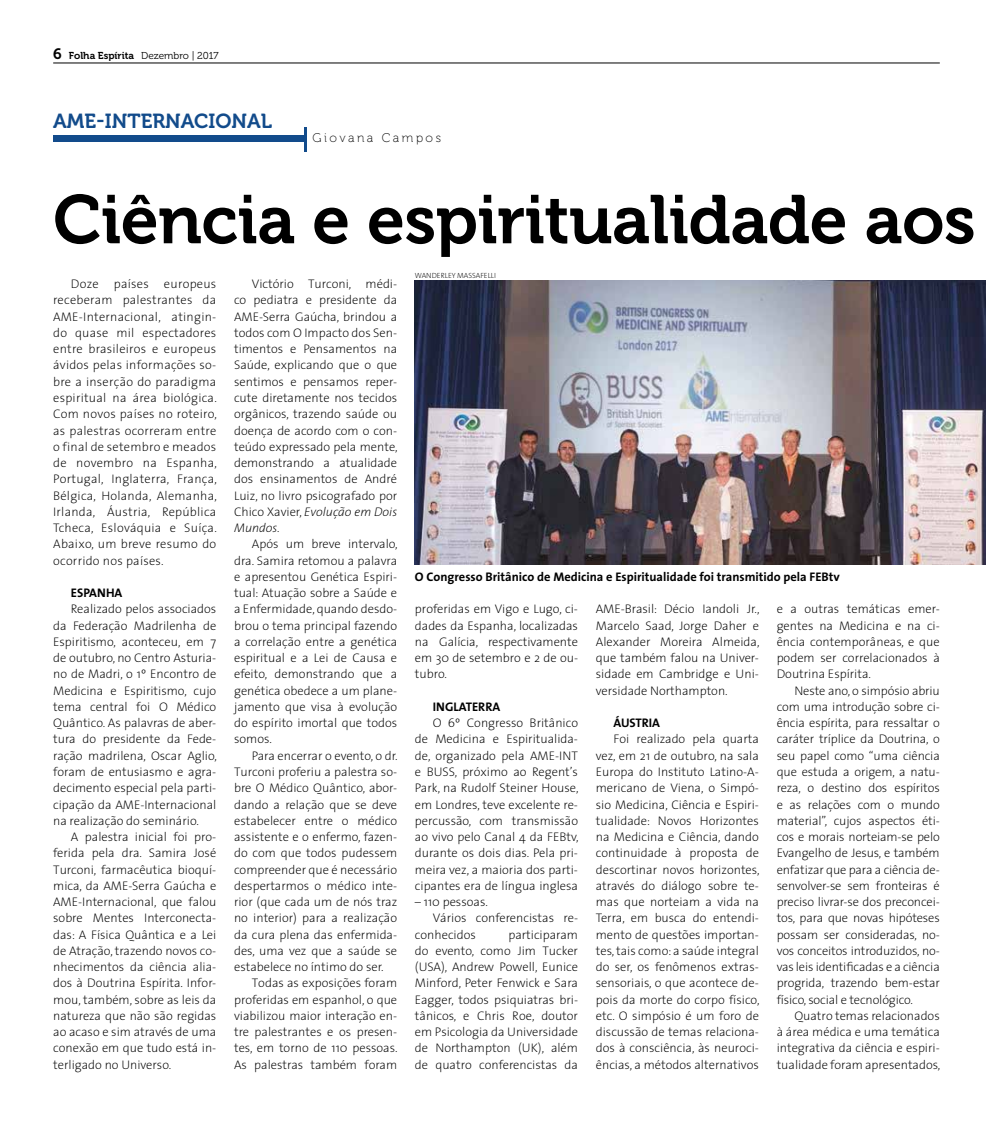
<style>
.page{position:relative;width:993px;height:1124px;background:#fff}
.page>*{position:absolute;margin:0;border:0;box-sizing:border-box;transform-origin:0 0}
.t1{font:68.25px "Museo 700";letter-spacing:-.01em;color:#000}
.t2{font:20.25px "Museo 700";color:#124b8b}
.t3{font:200 12.5px/16.2px "The Sans 2";color:#000;text-align:justify}
.t4{font:12.5px "The Sans 7 Bold Plain";color:#000}
.t5{font:12.5px "Museo 100";letter-spacing:.2em;color:#000}
.t6{font:10px "Museo 700";color:#000}
.t7{font:200 7.5px "The Sans 2";color:#000}
.s1{font-size:15px}
.s2{font-family:"Museo 300"}
.s3{font-style:italic}
</style>
<div class="page">
<hr style="left:53px;top:63px;width:886px;height:1px;background:#000">
<div style="left:53px;top:135px;width:252px;height:7px;background:#124b8b"></div>
<hr style="left:305px;top:127px;width:2px;height:24px;background:#124b8b">
<img style="left:415px;top:280px;width:570px;height:284px">
<p class="t6" style="left:53px;top:50px;width:167px"><span class="s1">6</span> Folha Espírita <span class="s2">Dezembro | 2017</span></p>
<h2 class="t2" style="left:53px;top:109px;width:73px">AME-Internacional</h2>
<p class="t5" style="left:312px;top:131px;width:130px">Giovana Campos</p>
<h1 class="t1" style="left:53px;top:182px;width:923px">Ciência e espiritualidade aos</h1>
<p class="t3" style="left:234px;top:275px;width:165px;text-indent:18px">Victório Turconi, médi&shy;co pediatra e presidente da AME-Serra Gaúcha, brindou a todos com O Impacto dos Sen&shy;timentos e Pensamentos na Saúde, explicando que o que sentimos e pensamos reper&shy;cute diretamente nos tecidos orgânicos, trazendo saúde ou doença de acordo com o con&shy;teúdo expressado pela mente, demonstrando a atualidade dos ensinamentos de André Luiz, no livro psicografado por Chico Xavier, <span class="s3">Evolução em Dois Mundos.</span></p>
<p class="t3" style="left:234px;top:535px;width:165px;text-indent:18px">Após um breve intervalo, dra. Samira retomou a palavra e apresentou Genética Espiri&shy;tual: Atuação sobre a Saúde e a Enfermidade, quando desdo&shy;brou o tema principal fazendo a correlação entre a genética espiritual e a Lei de Causa e efeito, demonstrando que a genética obedece a um plane&shy;jamento que visa à evolução do espírito imortal que todos somos.</p>
<p class="t3" style="left:234px;top:746px;width:165px;text-indent:18px">Para encerrar o evento, o dr.<br>Turconi proferiu a palestra so&shy;bre O Médico Quântico, abor&shy;dando a relação que se deve estabelecer entre o médico assistente e o enfermo, fazen&shy;do com que todos pudessem compreender que é necessário despertarmos o médico inte&shy;rior (que cada um de nós traz no interior) para a realização da cura plena das enfermida&shy;des, uma vez que a saúde se estabelece no íntimo do ser.</p>
<p class="t3" style="left:234px;top:974px;width:165px;text-indent:18px">Todas as exposições foram proferidas em espanhol, o que viabilizou maior interação en&shy;tre palestrantes e os presen&shy;tes, em torno de 110 pessoas.<br>As palestras também foram</p>
<p class="t7" style="left:415px;top:269px;width:13px">Wanderle</p>
<p class="t7" style="left:451px;top:269px;width:17px">y Massafelli</p>
<p class="t3" style="left:53px;top:275px;width:165px;text-indent:18px">Doze países europeus receberam palestrantes da AME-Internacional, atingin&shy;do quase mil espectadores entre brasileiros e europeus ávidos pelas informações so&shy;bre a inserção do paradigma espiritual na área biológica.<br>Com novos países no roteiro, as palestras ocorreram entre o final de setembro e meados de novembro na Espanha, Portugal, Inglaterra, França, Bélgica, Holanda, Alemanha, Irlanda, Áustria, República Tcheca, Eslováquia e Suíça.<br>Abaixo, um breve resumo do ocorrido nos países.</p>
<p class="t4" style="left:71px;top:582px;width:53px">ESPANHA</p>
<p class="t3" style="left:53px;top:600px;width:165px;text-indent:18px">Realizado pelos associados da Federação Madrilenha de Espiritismo, aconteceu, em 7 de outubro, no Centro Asturia&shy;no de Madri, o 1º Encontro de Medicina e Espiritismo, cujo tema central foi O Médico Quântico. As palavras de aber&shy;tura do presidente da Fede&shy;ração madrilena, Oscar Aglio, foram de entusiasmo e agra&shy;decimento especial pela parti&shy;cipação da AME-Internacional na realização do seminário.</p>
<p class="t3" style="left:53px;top:828px;width:165px;text-indent:18px">A palestra inicial foi pro&shy;ferida pela dra. Samira José Turconi, farmacêutica bioquí&shy;mica, da AME-Serra Gaúcha e AME-Internacional, que falou sobre Mentes Interconecta&shy;das: A Física Quântica e a Lei de Atração, trazendo novos co&shy;nhecimentos da ciência alia&shy;dos à Doutrina Espírita. Infor&shy;mou, também, sobre as leis da natureza que não são regidas ao acaso e sim através de uma conexão em que tudo está in&shy;terligado no Universo.</p>
<p class="t4" style="left:415px;top:566px;width:426px">O Congresso Britânico de Medicina e Espiritualidade foi transmitido pela FEBtv</p>
<p class="t3" style="left:415px;top:600px;width:165px">proferidas em Vigo e Lugo, ci&shy;dades da Espanha, localizadas na Galícia, respectivamente em 30 de setembro e 2 de ou&shy;tubro.</p>
<p class="t4" style="left:432px;top:696px;width:69px">INGLATERRA</p>
<p class="t3" style="left:415px;top:714px;width:165px;text-indent:18px">O 6º Congresso Britânico de Medicina e Espiritualida&shy;de, organizado pela AME-INT e BUSS, próximo ao Regent’s Park, na Rudolf Steiner House, em Londres, teve excelente re&shy;percussão, com transmissão ao vivo pelo Canal 4 da FEBtv, durante os dois dias. Pela pri&shy;meira vez, a maioria dos parti&shy;cipantes era de língua inglesa</p>
<p class="t3" style="left:415px;top:893px;width:74px">– 110 pessoas.</p>
<p class="t3" style="left:432px;top:909px;width:147px">Vários conferencistas re-</p>
<p class="t3" style="left:415px;top:925px;width:62px">conhecidos</p>
<p class="t3" style="left:595px;top:600px;width:165px">AME-Brasil: Décio Iandoli Jr., Marcelo Saad, Jorge Daher e Alexander Moreira Almeida, que também falou na Univer&shy;sidade em Cambridge e Uni&shy;versidade Northampton.</p>
<p class="t4" style="left:613px;top:712px;width:48px">ÁUSTRIA</p>
<p class="t3" style="left:595px;top:730px;width:165px;text-indent:18px">Foi realizado pela quarta vez, em 21 de outubro, na sala Europa do Instituto Latino-A&shy;mericano de Viena, o Simpó&shy;sio Medicina, Ciência e Espiri&shy;tualidade: Novos Horizontes na Medicina e Ciência, dando continuidade à proposta de descortinar novos horizontes, através do diálogo sobre te&shy;mas que norteiam a vida na Terra, em busca do entendi&shy;mento de questões importan&shy;tes, tais como: a saúde integral do ser, os fenômenos extras&shy;sensoriais, o que acontece de&shy;pois da morte do corpo físico, etc. O simpósio é um foro de discussão de temas relaciona&shy;dos à consciência, às neuroci&shy;ências, a métodos alternativos</p>
<p class="t3" style="left:776px;top:600px;width:165px">e a outras temáticas emer&shy;gentes na Medicina e na ci&shy;ência contemporâneas, e que podem ser correlacionados à Doutrina Espírita.</p>
<p class="t3" style="left:776px;top:681px;width:165px;text-indent:18px">Neste ano, o simpósio abriu com uma introdução sobre ci&shy;ência espírita, para ressaltar o caráter tríplice da Doutrina, o seu papel como “uma ciência que estuda a origem, a natu&shy;reza, o destino dos espíritos e as relações com o mundo material”, cujos aspectos éti&shy;cos e morais norteiam-se pelo Evangelho de Jesus, e também enfatizar que para a ciência de&shy;senvolver-se sem fronteiras é preciso livrar-se dos preconcei&shy;tos, para que novas hipóteses possam ser consideradas, no&shy;vos conceitos introduzidos, no&shy;vas leis identificadas e a ciência progrida, trazendo bem-estar físico, social e tecnológico.</p>
<p class="t3" style="left:776px;top:1006px;width:165px;text-indent:18px">Quatro temas relacionados à área médica e uma temática integrativa da ciência e espiri&shy;tualidade foram apresentados,</p>
<p class="t3" style="left:415px;top:925px;width:165px;text-indent:93px">participaram do evento, como Jim Tucker (USA), Andrew Powell, Eunice Minford, Peter Fenwick e Sara Eagger, todos psiquiatras bri&shy;tânicos, e Chris Roe, doutor em Psicologia da Universidade de Northampton (UK), além de quatro conferencistas da</p>
</div>
